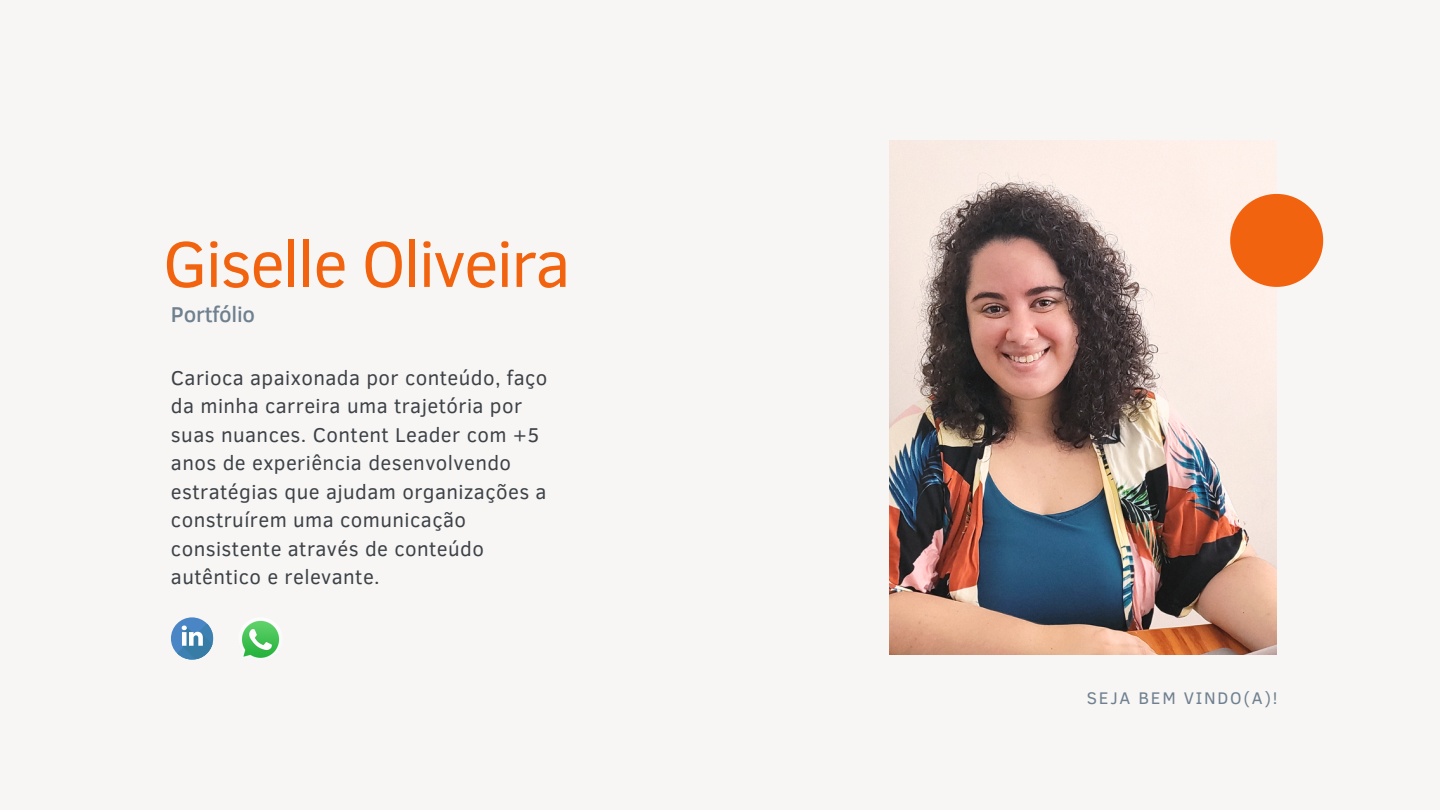
<style>
.page{position:relative;width:1440px;height:810px;background:#f7f6f4}
.page>*{position:absolute;margin:0;border:0;box-sizing:border-box;transform-origin:0 0}
.t1{font:66px "Clear Sans";letter-spacing:-.03em;color:#f1630f}
.t2{font:500 22px "Clear Sans";letter-spacing:-.01em;color:#6f8090}
.t3{font:20.5px/28.5px "Clear Sans";letter-spacing:.02em;color:#3d4248}
.t4{font:17.2px "Clear Sans";letter-spacing:.1em;color:#6f8090}
</style>
<div class="page">
<img style="left:889px;top:140px;width:387px;height:515px">
<div style="left:1230px;top:194px;width:93px;height:93px;background:#f1630f;border-radius:50%"></div>
<div style="left:171px;top:617px;width:42px;height:43px;background:#4a86c5;border-radius:50%"></div>
<svg style="left:177px;top:624px;width:37px;height:36px"></svg>
<img style="left:242px;top:621px;width:37px;height:37px">
<p class="t1" style="left:163px;top:216px;width:409px">Giselle Oliveira</p>
<p class="t2" style="left:171px;top:298px;width:86px">Portfólio</p>
<p class="t3" style="left:171px;top:362px;width:378px">Carioca apaixonada por conteúdo, faço da minha carreira uma trajetória por suas nuances. Content Leader com +5 anos de experiência desenvolvendo estratégias que ajudam organizações a construírem uma comunicação consistente através de conteúdo autêntico e relevante.</p>
<p class="t4" style="left:1087px;top:685px;width:192px">SEJA BEM VINDO(A)!</p>
</div>
